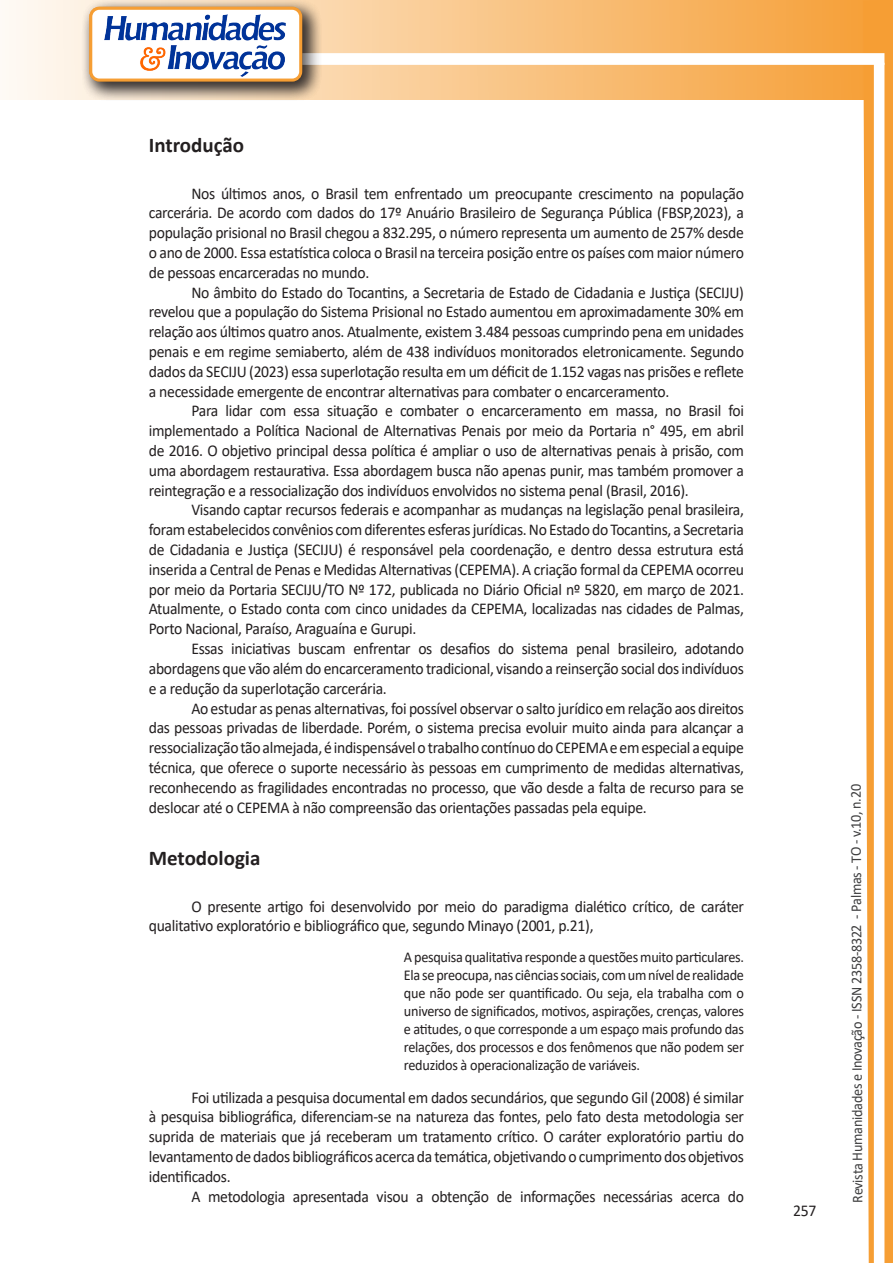
<style>
.page{position:relative;width:893px;height:1263px;background:#fff}
.page>*{position:absolute;margin:0;border:0;box-sizing:border-box;transform-origin:0 0}
.Titulo_2{font:700 21px "Calibri";color:#231f20}
.texto{font:16.5px/19.8px "Calibri";letter-spacing:-.02em;color:#231f20;text-align:justify;scale:.95 1}
.citacao{font:15px/18px "Calibri";letter-spacing:-.02em;color:#231f20;text-align:justify;scale:.95 1}
.t1{font:15px "Calibri";letter-spacing:-.025em;color:#3e3e3f;scale:.95 1}
</style>
<div class="page">
<svg style="left:5px;top:0;width:858px;height:100px;background:#f9c484"></svg>
<div style="left:302px;top:53px;width:582px;height:12px;background:#fff;border:2px solid #fff"></div>
<svg style="left:863px;top:0;width:30px;height:1263px"></svg>
<div style="left:81px;top:0;width:241px;height:102px;background:#231f20;opacity:.75"></div>
<div style="left:91px;top:8px;width:210px;height:72px;background:#fff;border-radius:9px"></div>
<img style="left:104px;top:14px;width:181px;height:62px">
<div style="left:89px;top:7px;width:213px;height:75px;border:3px solid #f69e34;border-radius:9px"></div>
<p class="Titulo_2" style="left:149px;top:130px;width:97px">Introdução</p>
<p class="texto" style="left:149px;top:183px;width:628px;text-indent:43px">Nos últimos anos, o Brasil tem enfrentado um preocupante crescimento na população carcerária. De acordo com dados do 17º Anuário Brasileiro de Segurança Pública (FBSP,2023), a população prisional no Brasil chegou a 832.295, o número representa um aumento de 257% desde o ano de 2000. Essa estatística coloca o Brasil na terceira posição entre os países com maior número de pessoas encarceradas no mundo.</p>
<p class="texto" style="left:149px;top:282px;width:628px;text-indent:43px">No âmbito do Estado do Tocantins, a Secretaria de Estado de Cidadania e Justiça (SECIJU) revelou que a população do Sistema Prisional no Estado aumentou em aproximadamente 30% em relação aos últimos quatro anos. Atualmente, existem 3.484 pessoas cumprindo pena em unidades penais e em regime semiaberto, além de 438 indivíduos monitorados eletronicamente. Segundo dados da SECIJU (2023) essa superlotação resulta em um déficit de 1.152 vagas nas prisões e reflete a necessidade emergente de encontrar alternativas para combater o encarceramento.</p>
<p class="texto" style="left:149px;top:401px;width:628px;text-indent:43px">Para lidar com essa situação e combater o encarceramento em massa, no Brasil foi implementado a Política Nacional de Alternativas Penais por meio da Portaria n° 495, em abril de 2016. O objetivo principal dessa política é ampliar o uso de alternativas penais à prisão, com uma abordagem restaurativa. Essa abordagem busca não apenas punir, mas também promover a reintegração e a ressocialização dos indivíduos envolvidos no sistema penal (Brasil, 2016).</p>
<p class="texto" style="left:149px;top:500px;width:628px;text-indent:43px">Visando captar recursos federais e acompanhar as mudanças na legislação penal brasileira, foram estabelecidos convênios com diferentes esferas jurídicas. No Estado do Tocantins, a Secretaria de Cidadania e Justiça (SECIJU) é responsável pela coordenação, e dentro dessa estrutura está inserida a Central de Penas e Medidas Alternativas (CEPEMA). A criação formal da CEPEMA ocorreu por meio da Portaria SECIJU/TO Nº 172, publicada no Diário Oficial nº 5820, em março de 2021.<br>Atualmente, o Estado conta com cinco unidades da CEPEMA, localizadas nas cidades de Palmas, Porto Nacional, Paraíso, Araguaína e Gurupi.</p>
<p class="texto" style="left:149px;top:638px;width:628px;text-indent:43px">Essas iniciativas buscam enfrentar os desafios do sistema penal brasileiro, adotando abordagens que vão além do encarceramento tradicional, visando a reinserção social dos indivíduos e a redução da superlotação carcerária.</p>
<p class="texto" style="left:149px;top:698px;width:628px;text-indent:43px">Ao estudar as penas alternativas, foi possível observar o salto jurídico em relação aos direitos das pessoas privadas de liberdade. Porém, o sistema precisa evoluir muito ainda para alcançar a ressocialização tão almejada, é indispensável o trabalho contínuo do CEPEMA e em especial a equipe técnica, que oferece o suporte necessário às pessoas em cumprimento de medidas alternativas, reconhecendo as fragilidades encontradas no processo, que vão desde a falta de recurso para se deslocar até o CEPEMA à não compreensão das orientações passadas pela equipe.</p>
<p class="Titulo_2" style="left:149px;top:843px;width:113px">Metodologia</p>
<p class="texto" style="left:149px;top:896px;width:628px;text-indent:43px">O presente artigo foi desenvolvido por meio do paradigma dialético crítico, de caráter qualitativo exploratório e bibliográfico que, segundo Minayo (2001, p.21),</p>
<p class="citacao" style="left:404px;top:948px;width:359px">A pesquisa qualitativa responde a questões muito particulares.<br>Ela se preocupa, nas ciências sociais, com um nível de realidade que não pode ser quantificado. Ou seja, ela trabalha com o universo de significados, motivos, aspirações, crenças, valores e atitudes, o que corresponde a um espaço mais profundo das relações, dos processos e dos fenômenos que não podem ser reduzidos à operacionalização de variáveis.</p>
<p class="texto" style="left:149px;top:1087px;width:628px;text-indent:43px">Foi utilizada a pesquisa documental em dados secundários, que segundo Gil (2008) é similar à pesquisa bibliográfica, diferenciam-se na natureza das fontes, pelo fato desta metodologia ser suprida de materiais que já receberam um tratamento crítico. O caráter exploratório partiu do levantamento de dados bibliográficos acerca da temática, objetivando o cumprimento dos objetivos identificados.</p>
<p class="texto" style="left:191px;top:1186px;width:583px">A metodologia apresentada visou a obtenção de informações necessárias acerca do</p>
<p class="texto" style="left:793px;top:1200px;width:26px">257</p>
<p class="t1" style="left:846px;top:1203px;width:442px;rotate:-90deg">Revista Humanidades e Inovação - ISSN 2358-8322 - Palmas - TO - v.10, n.20</p>
</div>
